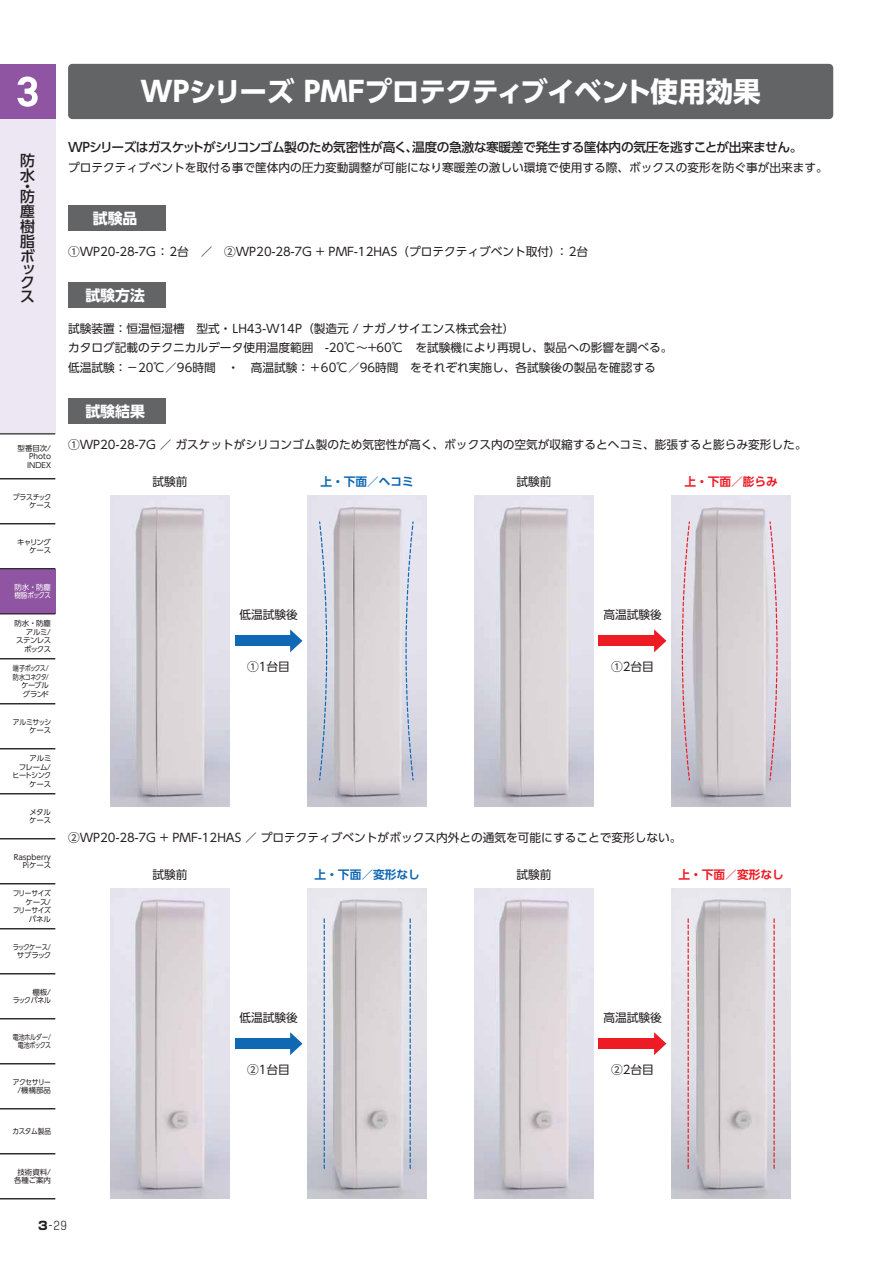
<style>
.page{position:relative;width:893px;height:1263px;background:#fff}
.page>*{position:absolute;margin:0;border:0;box-sizing:border-box;transform-origin:0 0}
.t1{font:27.6px "UD Shin Go Pr 6 N Bold 90 msp RKSJ H";letter-spacing:-.02em;color:#fff}
.t2{font:14.85px "UD Shin Go Pr 6 N Bold 90 msp RKSJ H";color:#fff}
.t3{font:14.85px/14.9px "UD Shin Go Pr 6 N Medium 90 msp RKSJ H";color:#231f20}
.t4{font:12.75px "UD Shin Go Pr 6 N Medium 90 msp RKSJ H";letter-spacing:-.04em;color:#231f20}
.t5{font:11.7px/19px "UD Shin Go Pr 6 N Regular 90 msp RKSJ H";color:#231f20}
.t6{font:11.7px "UD Shin Go Pr 6 N De Bold 90 msp RKSJ H";color:#0f68b3}
.t7{font:11.7px "UD Shin Go Pr 6 N De Bold 90 msp RKSJ H";color:#ed1c24}
.t8{font:11.7px "Shin Go Pr 6 N Light 90 msp RKSJ H";color:#231f20}
.t9{font:7.5px/8.6px "UD Shin Go Pr 6 N Regular 90 msp RKSJ H";letter-spacing:-.025em;color:#231f20;text-align:justify}
.t10{font:7.5px/8.6px "UD Shin Go Pr 6 N Regular 90 msp RKSJ H";color:#231f20;text-align:right}
.t11{font:7.5px/8.6px "UD Shin Go Pr 6 N Regular 90 msp RKSJ H";letter-spacing:-.095em;color:#231f20;text-align:right;scale:.82 1}
.t12{font:7.5px/8.6px "UD Shin Go Pr 6 N Regular 90 msp RKSJ H";letter-spacing:-.025em;color:#231f20;text-align:right;scale:.9 1}
.t13{font:7.5px/8.6px "UD Shin Go Pr 6 N Regular 90 msp RKSJ H";letter-spacing:-.06em;color:#231f20;text-align:right}
.t14{font:7.5px/8.6px "UD Shin Go Pr 6 N Regular 90 msp RKSJ H";letter-spacing:-.05em;color:#231f20;text-align:right}
.t15{font:7.5px/8.6px "UD Shin Go Pr 6 N Regular 90 msp RKSJ H";letter-spacing:-.025em;color:#231f20;text-align:right;scale:.8 1}
.t16{font:7.5px/8.6px "UD Shin Go Pr 6 N Regular 90 msp RKSJ H";letter-spacing:-.07em;color:#231f20;text-align:center;scale:.85 1}
.t17{font:7.5px/8.6px "UD Shin Go Pr 6 N Regular 90 msp RKSJ H";letter-spacing:-.055em;color:#231f20;text-align:right;scale:.91 1}
.t18{font:7.5px/8.6px "UD Shin Go Pr 6 N Regular 90 msp RKSJ H";letter-spacing:-.025em;color:#fff}
.t19{font:7.5px/8.6px "UD Shin Go Pr 6 N Regular 90 msp RKSJ H";letter-spacing:-.045em;color:#231f20;text-align:right;scale:.93 1}
.t20{font:7.5px/8.6px "UD Shin Go Pr 6 N Regular 90 msp RKSJ H";letter-spacing:-.025em;color:#231f20;text-align:right;scale:.92 1}
.t21{font:7.5px/8.6px "UD Shin Go Pr 6 N Regular 90 msp RKSJ H";letter-spacing:-.08em;color:#231f20;text-align:right}
.t22{font:7.5px "UD Shin Go Pr 6 N Regular 90 msp RKSJ H";letter-spacing:-.025em;color:#231f20;scale:.89 1}
.s1{font-family:"Shin Go Pr 6 N Heavy 90 msp RKSJ H"}
</style>
<div class="page">
<div style="left:68px;top:64px;width:765px;height:55px;background:#636466;border-radius:4px"></div>
<div style="left:68px;top:205px;width:98px;height:26px;background:#636466"></div>
<div style="left:68px;top:283px;width:98px;height:25px;background:#636466"></div>
<div style="left:68px;top:398px;width:98px;height:26px;background:#636466"></div>
<img style="left:111px;top:889px;width:119px;height:310px">
<img style="left:111px;top:496px;width:119px;height:310px">
<img style="left:308px;top:496px;width:119px;height:310px">
<svg style="left:405px;top:521px;width:9px;height:260px;background:#c9d0e3"></svg>
<svg style="left:318px;top:521px;width:10px;height:260px;background:#c5ccdd"></svg>
<svg style="left:290px;top:629px;width:12px;height:23px"></svg>
<div style="left:235px;top:635px;width:58px;height:11px;background:#0f68b3"></div>
<img style="left:672px;top:496px;width:119px;height:310px">
<svg style="left:769px;top:521px;width:9px;height:260px;background:#dcc8d3"></svg>
<img style="left:474px;top:496px;width:119px;height:310px">
<svg style="left:654px;top:629px;width:12px;height:23px"></svg>
<div style="left:599px;top:635px;width:58px;height:11px;background:#ed1c24"></div>
<img style="left:474px;top:889px;width:119px;height:310px">
<svg style="left:290px;top:1032px;width:12px;height:23px"></svg>
<div style="left:235px;top:1038px;width:58px;height:11px;background:#0f68b3"></div>
<svg style="left:654px;top:1032px;width:12px;height:23px"></svg>
<div style="left:599px;top:1038px;width:58px;height:11px;background:#ed1c24"></div>
<img style="left:308px;top:889px;width:119px;height:310px">
<svg style="left:324px;top:919px;width:1px;height:249px"></svg>
<svg style="left:410px;top:919px;width:1px;height:249px"></svg>
<img style="left:672px;top:889px;width:119px;height:310px">
<svg style="left:687px;top:919px;width:2px;height:249px"></svg>
<svg style="left:773px;top:919px;width:2px;height:249px"></svg>
<svg style="left:681px;top:521px;width:10px;height:260px;background:#d8c5d1"></svg>
<div style="left:0;top:64px;width:55px;height:55px;background:#8f55a2"></div>
<div style="left:0;top:119px;width:55px;height:315px;background:#ede7f3"></div>
<div style="left:0;top:569px;width:55px;height:45px;background:#8f55a2"></div>
<hr style="left:0;top:433px;width:55px;height:1px;background:#231f20">
<hr style="left:0;top:478px;width:55px;height:1px;background:#231f20">
<hr style="left:0;top:523px;width:55px;height:1px;background:#231f20">
<hr style="left:0;top:568px;width:55px;height:1px;background:#231f20">
<hr style="left:0;top:613px;width:55px;height:1px;background:#231f20">
<hr style="left:0;top:658px;width:55px;height:1px;background:#231f20">
<hr style="left:0;top:703px;width:55px;height:1px;background:#231f20">
<hr style="left:0;top:748px;width:55px;height:1px;background:#231f20">
<hr style="left:0;top:793px;width:55px;height:1px;background:#231f20">
<hr style="left:0;top:838px;width:55px;height:1px;background:#231f20">
<hr style="left:0;top:883px;width:55px;height:1px;background:#231f20">
<hr style="left:0;top:928px;width:55px;height:1px;background:#231f20">
<hr style="left:0;top:973px;width:55px;height:1px;background:#231f20">
<hr style="left:0;top:1018px;width:55px;height:1px;background:#231f20">
<hr style="left:0;top:1063px;width:55px;height:1px;background:#231f20">
<hr style="left:0;top:1108px;width:55px;height:1px;background:#231f20">
<hr style="left:0;top:1153px;width:55px;height:1px;background:#231f20">
<hr style="left:0;top:1198px;width:55px;height:1px;background:#231f20">
<svg style="left:17px;top:77px;width:21px;height:30px"></svg>
<p class="t3" style="left:20px;top:155px;width:16px">防水</p>
<p class="t3" style="left:20px;top:183px;width:16px;line-height:10.6px">・防</p>
<p class="t3" style="left:20px;top:206px;width:16px;text-align:justify">塵樹脂ボ</p>
<p class="t3" style="left:20px;top:264px;width:16px;line-height:13.8px;text-align:justify">ックス</p>
<p class="t9" style="left:27px;top:445px;width:25px;text-indent:-9px">型番目次/ Photo INDEX</p>
<p class="t19" style="left:13px;top:494px;width:43px">プラスチックケース</p>
<p class="t21" style="left:17px;top:539px;width:35px">キャリングケース</p>
<p class="t18" style="left:14px;top:584px;width:38px">防水・防塵樹脂ボックス</p>
<p class="t13" style="left:15px;top:620px;width:38px">防水・防塵アルミ/<br>ステンレスボックス</p>
<p class="t11" style="left:13px;top:665px;width:46px">端子ボックス/防水コネクタ/ケーブルグランド</p>
<p class="t20" style="left:13px;top:719px;width:43px">アルミサッシケース</p>
<p class="t14" style="left:12px;top:755px;width:40px">アルミ<br>フレーム/ヒートシンクケース</p>
<p class="t9" style="left:29px;top:809px;width:24px">メタルケース</p>
<p class="t10" style="left:14px;top:854px;width:39px">Raspberry<br>Piケース</p>
<p class="t12" style="left:13px;top:890px;width:44px">フリーサイズケース/<br>フリーサイズパネル</p>
<p class="t16" style="left:13px;top:944px;width:47px">ラックケース/サブラック</p>
<p class="t9" style="left:13px;top:989px;width:40px;text-align:right">棚板/<br>ラックパネル</p>
<p class="t15" style="left:13px;top:1034px;width:50px">電池ホルダー/電池ボックス</p>
<p class="t17" style="left:13px;top:1079px;width:43px">アクセサリー/機構部品</p>
<p class="t22" style="left:12px;top:1128px;width:45px">カスタム製品</p>
<p class="t10" style="left:14px;top:1169px;width:38px;text-align:center">技術資料/各種ご案内</p>
<h1 class="t1" style="left:140px;top:81px;width:622px">WPシリーズ PMFプロテクティブイベント使用効果</h1>
<p class="t4" style="left:68px;top:142px;width:736px">WPシリーズはガスケットがシリコンゴム製のため気密性が高く、温度の急激な寒暖差で発生する筐体内の気圧を逃すことが出来ません。</p>
<p class="t5" style="left:68px;top:160px;width:761px">プロテクティブベントを取付る事で筐体内の圧力変動調整が可能になり寒暖差の激しい環境で使用する際、ボックスの変形を防ぐ事が出来ます。</p>
<p class="t2" style="left:93px;top:212px;width:46px">試験品</p>
<p class="t5" style="left:68px;top:244px;width:522px">①WP20-28-7G ： 2台　／　②WP20-28-7G + PMF-12HAS（プロテクティブベント取付）： 2台</p>
<p class="t2" style="left:85px;top:290px;width:61px">試験方法</p>
<p class="t5" style="left:68px;top:321px;width:606px">試験装置：恒温恒湿槽　型式・ LH43-W14P（製造元 / ナガノサイエンス株式会社）<br>カタログ記載のテクニカルデータ使用温度範囲　-20℃～+60℃　を試験機により再現し、製品への影響を調べる。低温試験：－20℃／96時間　・　高温試験：＋60℃／96時間　をそれぞれ実施し、各試験後の製品を確認する</p>
<p class="t2" style="left:85px;top:405px;width:61px">試験結果</p>
<p class="t5" style="left:68px;top:437px;width:740px">①WP20-28-7G ／ ガスケットがシリコンゴム製のため気密性が高く、ボックス内の空気が収縮するとヘコミ、膨張すると膨らみ変形した。</p>
<p class="t5" style="left:152px;top:474px;width:37px">試験前</p>
<p class="t6" style="left:320px;top:477px;width:95px">上・下面／ヘコミ</p>
<p class="t5" style="left:516px;top:474px;width:37px">試験前</p>
<p class="t7" style="left:684px;top:477px;width:95px">上・下面／膨らみ</p>
<p class="t5" style="left:239px;top:607px;width:60px">低温試験後</p>
<p class="t5" style="left:603px;top:607px;width:60px">高温試験後</p>
<p class="t5" style="left:247px;top:659px;width:44px">①1台目</p>
<p class="t5" style="left:611px;top:659px;width:44px">①2台目</p>
<p class="t5" style="left:68px;top:829px;width:615px">②WP20-28-7G + PMF-12HAS ／ プロテクティブベントがボックス内外との通気を可能にすることで変形しない。</p>
<p class="t5" style="left:152px;top:866px;width:37px">試験前</p>
<p class="t6" style="left:315px;top:870px;width:107px">上・下面／変形なし</p>
<p class="t5" style="left:516px;top:866px;width:37px">試験前</p>
<p class="t7" style="left:678px;top:870px;width:107px">上・下面／変形なし</p>
<p class="t5" style="left:239px;top:1010px;width:60px">低温試験後</p>
<p class="t5" style="left:247px;top:1062px;width:44px">②1台目</p>
<p class="t5" style="left:603px;top:1010px;width:60px">高温試験後</p>
<p class="t5" style="left:611px;top:1062px;width:44px">②2台目</p>
<p class="t8" style="left:38px;top:1222px;width:30px"><span class="s1">3</span>-29</p>
</div>
